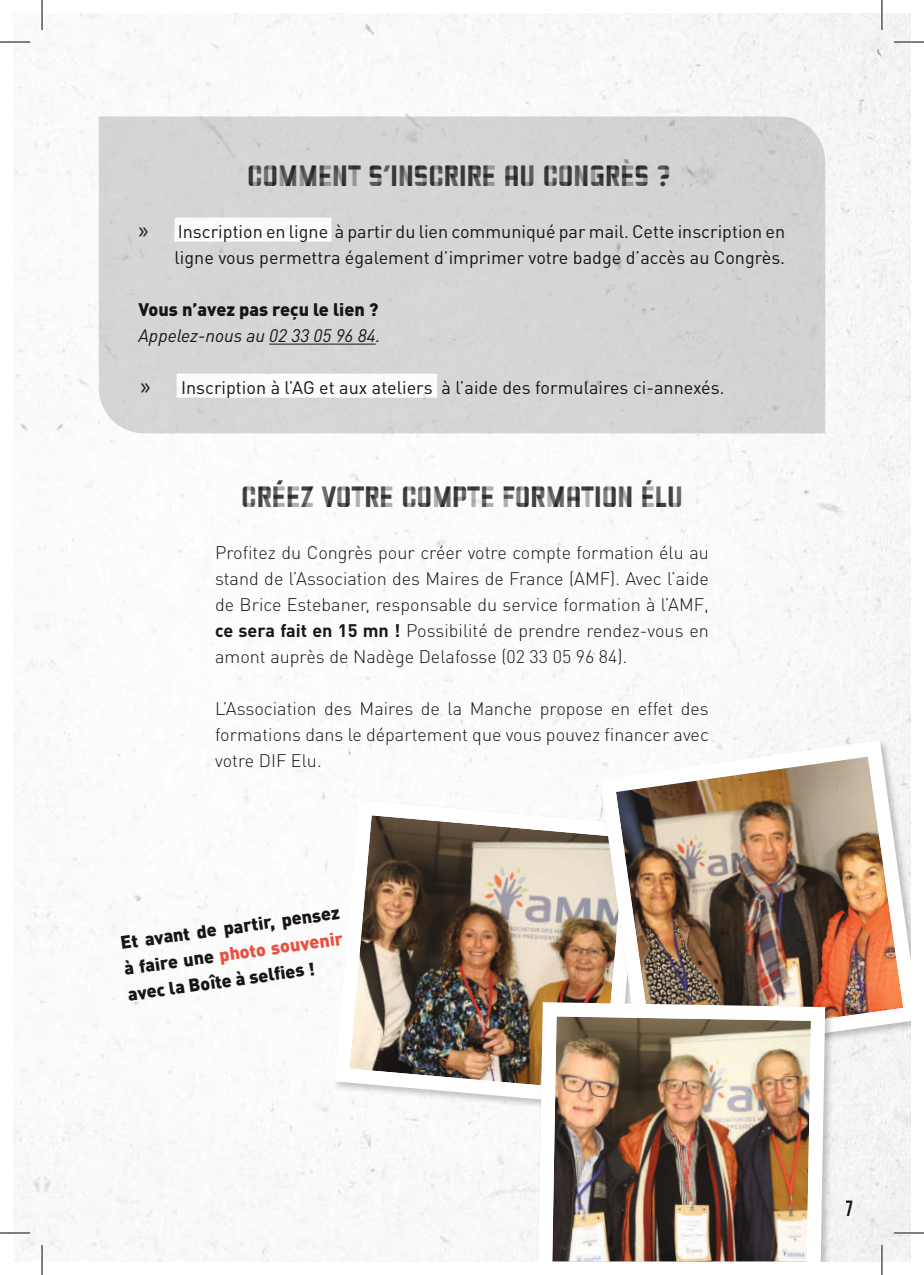
<style>
.page{position:relative;width:924px;height:1275px;background:#fff}
.page>*{position:absolute;margin:0;border:0;box-sizing:border-box;transform-origin:0 0}
.t1{font:34px "Vektra";color:#151616}
.t2{font:700 22px "Bebas Neue";color:#151616;scale:.9 1}
.t3{font:300 18px/26px "DIN Pro";color:#151616;text-align:justify}
.t4{font:18px/26px "DIN Pro";color:#151616;text-align:right}
.t5{font:900 18px/26px "DIN Pro";color:#151616;text-align:justify}
.t6{font:italic 18px "DIN Pro";color:#151616}
.s1{font-family:"Myriad Pro";font-size:24px}
.s2{font-weight:700}
.s3{color:#ea513f}
</style>
<div class="page">
<img style="left:14px;top:14px;width:895px;height:1247px">
<div style="left:99px;top:116px;width:725px;height:317px;background:#d4d5d5"></div>
<div style="left:174px;top:218px;width:157px;height:24px;background:#fff"></div>
<hr style="left:269px;top:344px;width:106px;height:1px;background:#151616">
<div style="left:176px;top:374px;width:261px;height:24px;background:#fff"></div>
<img style="left:326px;top:792px;width:266px;height:321px">
<img style="left:592px;top:732px;width:317px;height:335px">
<img style="left:530px;top:995px;width:301px;height:266px">
<hr style="left:0;top:41px;width:30px;height:2px;background:#fff">
<hr style="left:893px;top:41px;width:30px;height:2px;background:#fff">
<hr style="left:0;top:1231px;width:30px;height:3px;background:#fff">
<hr style="left:893px;top:1231px;width:30px;height:3px;background:#fff">
<hr style="left:41px;top:0;width:2px;height:30px;background:#fff">
<hr style="left:41px;top:1245px;width:2px;height:30px;background:#fff">
<hr style="left:880px;top:0;width:2px;height:30px;background:#fff">
<hr style="left:880px;top:1245px;width:2px;height:30px;background:#fff">
<hr style="left:0;top:42px;width:30px;height:1px;background:#000">
<hr style="left:893px;top:42px;width:30px;height:1px;background:#000">
<hr style="left:0;top:1232px;width:30px;height:1px;background:#000">
<hr style="left:893px;top:1232px;width:30px;height:1px;background:#000">
<hr style="left:42px;top:0;width:1px;height:30px;background:#000">
<hr style="left:42px;top:1245px;width:1px;height:30px;background:#000">
<hr style="left:881px;top:0;width:1px;height:30px;background:#000">
<hr style="left:881px;top:1245px;width:1px;height:30px;background:#000">
<h1 class="t1" style="left:247px;top:157px;width:424px">COMMENT S’INSCRIRE AU CONGRÈS ?</h1>
<p class="t4" style="left:138px;top:217px;width:648px"><span class="s1">»</span> Inscription en ligne à partir du lien communiqué par mail. Cette inscription en ligne vous permettra également d’imprimer votre badge d’accès au Congrès.</p>
<p class="t5" style="left:138px;top:295px;width:241px">Vous n’avez pas reçu le lien ?</p>
<p class="t6" style="left:138px;top:324px;width:243px">Appelez-nous au 02 33 05 96 84.</p>
<p class="t4" style="left:140px;top:373px;width:585px"><span class="s1">»</span> Inscription à l’AG et aux ateliers à l’aide des formulaires ci-annexés.</p>
<h1 class="t1" style="left:241px;top:478px;width:443px">CRÉEZ VOTRE COMPTE FORMATION ÉLU</h1>
<p class="t3" style="left:215px;top:539px;width:495px">Profitez du Congrès pour créer votre compte formation élu au stand de l’Association des Maires de France (AMF). Avec l’aide de Brice Estebaner, responsable du service formation à l’AMF, <span class="s2">ce sera fait en 15 mn !</span> Possibilité de prendre rendez-vous en amont auprès de Nadège Delafosse (02 33 05 96 84).</p>
<p class="t3" style="left:215px;top:695px;width:495px">L’Association des Maires de la Manche propose en effet des formations dans le département que vous pouvez financer avec votre DIF Elu.</p>
<p class="t5" style="left:119px;top:929px;width:222px;rotate:-8deg">Et avant de partir, pensez à faire une <span class="s3">photo souvenir </span>avec la Boîte à selfi es !</p>
<p class="t2" style="left:845px;top:1196px;width:10px">7</p>
</div>
